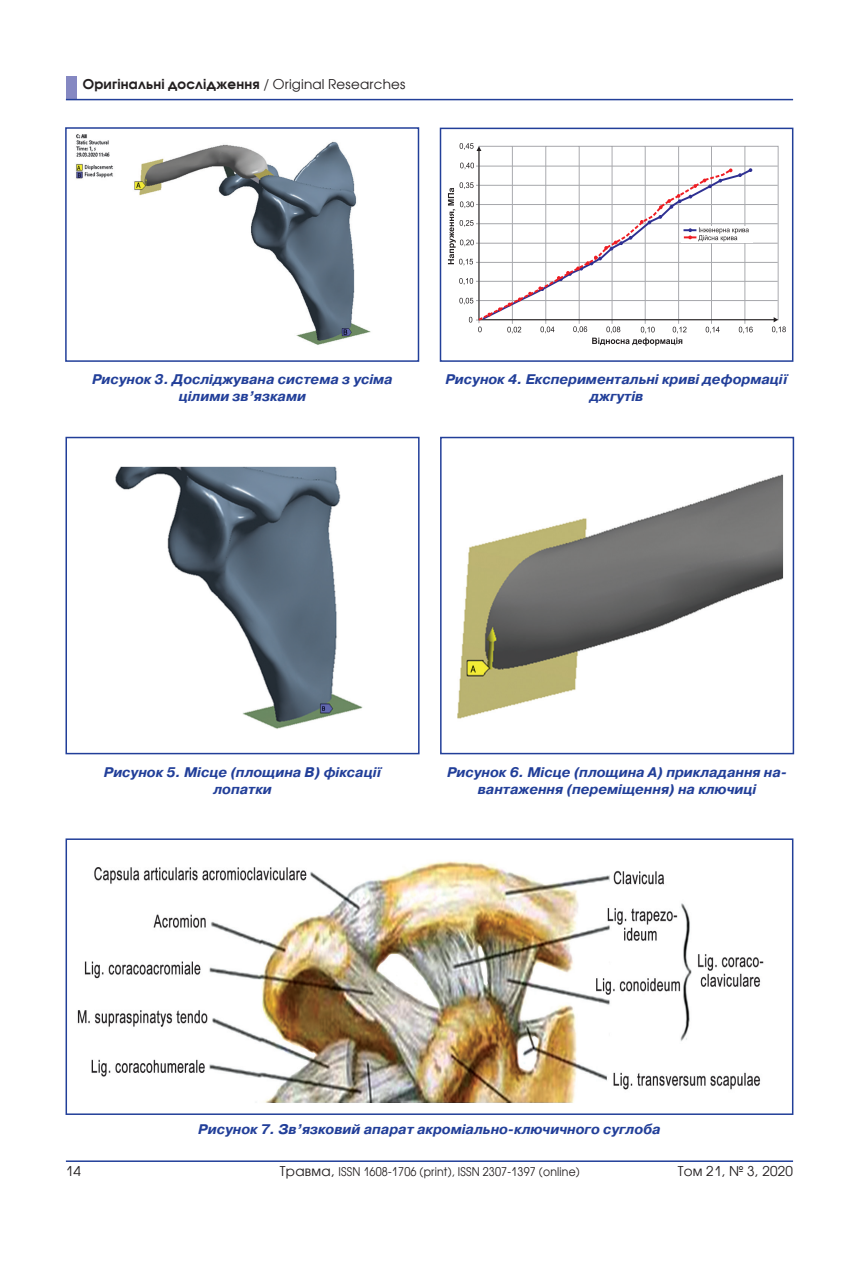
<style>
.page{position:relative;width:859px;height:1263px;background:#fff}
.page>*{position:absolute;margin:0;border:0;box-sizing:border-box;transform-origin:0 0}
.t1{font:italic 700 13.95px/17.2px "Pragmatica C";color:#223f99;text-align:center}
.t2{font:700 13.5px "Avant Garde CTT";letter-spacing:.015em;color:#231f20}
.t3{font:13.5px "Avant Garde CTT";letter-spacing:.02em;color:#231f20}
.t4{font:12px "Avant Garde CTT";letter-spacing:.02em;color:#231f20;scale:.9 1}
.s1{font-weight:400}
.s2{font-size:13.5px}
</style>
<div class="page">
<hr style="left:66px;top:1160px;width:727px;height:2px;background:#223f99">
<div style="left:66px;top:77px;width:11px;height:23px;background:#8588c2"></div>
<hr style="left:66px;top:99px;width:727px;height:1px;background:#223f99">
<img style="left:76px;top:134px;width:295px;height:211px">
<div style="left:65px;top:127px;width:354px;height:235px;border:2px solid #223f99"></div>
<svg style="left:481px;top:146px;width:298px;height:171px"></svg>
<hr style="left:476px;top:166px;width:302px;height:1px;background:#a8a9ad">
<hr style="left:476px;top:185px;width:302px;height:1px;background:#a8a9ad">
<hr style="left:476px;top:204px;width:302px;height:1px;background:#a8a9ad">
<hr style="left:476px;top:223px;width:302px;height:1px;background:#a8a9ad">
<hr style="left:476px;top:243px;width:302px;height:1px;background:#a8a9ad">
<hr style="left:476px;top:262px;width:302px;height:1px;background:#a8a9ad">
<hr style="left:476px;top:281px;width:302px;height:1px;background:#a8a9ad">
<hr style="left:476px;top:300px;width:302px;height:1px;background:#a8a9ad">
<svg style="left:478px;top:150px;width:297px;height:171px"></svg>
<svg style="left:460px;top:143px;width:21px;height:8px"></svg>
<svg style="left:772px;top:317px;width:14px;height:16px"></svg>
<svg style="left:448px;top:163px;width:306px;height:183px"></svg>
<div style="left:440px;top:128px;width:353px;height:234px;border:2px solid #223f99"></div>
<img style="left:115px;top:467px;width:248px;height:262px">
<div style="left:65px;top:437px;width:355px;height:317px;border:2px solid #223f99"></div>
<img style="left:457px;top:474px;width:326px;height:245px">
<div style="left:440px;top:437px;width:354px;height:317px;border:2px solid #223f99"></div>
<img style="left:77px;top:861px;width:687px;height:242px">
<div style="left:66px;top:838px;width:727px;height:277px;border:2px solid #223f99"></div>
<p class="t2" style="left:83px;top:76px;width:324px">Оригінальні дослідження <span class="s1">/ Original Researches</span></p>
<p class="t1" style="left:92px;top:370px;width:302px">Рисунок 3. Досліджувана система з усіма цілими зв’язками</p>
<p class="t1" style="left:445px;top:370px;width:344px">Рисунок 4. Експериментальні криві деформації джгутів</p>
<p class="t1" style="left:104px;top:764px;width:279px">Рисунок 5. Місце (площина В) фіксації лопатки</p>
<p class="t1" style="left:447px;top:764px;width:342px">Рисунок 6. Місце (площина А) прикладання на&shy;вантаження (переміщення) на ключиці</p>
<p class="t3" style="left:66px;top:1163px;width:17px">14</p>
<p class="t1" style="left:198px;top:1120px;width:464px">Рисунок 7. Зв’язковий апарат акроміально-ключичного суглоба</p>
<p class="t4" style="left:280px;top:1164px;width:335px"><span class="s2">Травма,</span> ISSN 1608-1706 (print), ISSN 2307-1397 (online)</p>
<p class="t3" style="left:678px;top:1163px;width:117px">Том 21, № 3, 2020</p>
</div>
